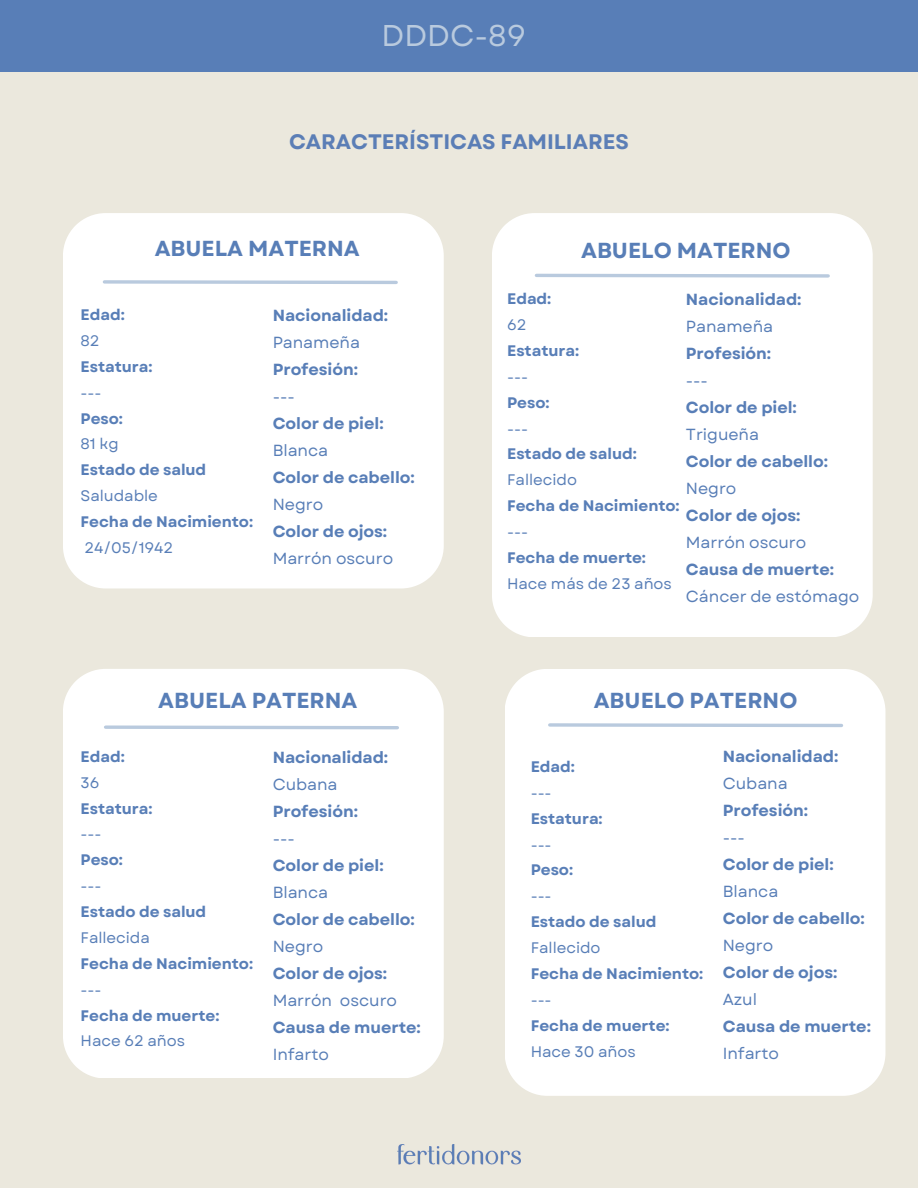
<style>
.page{position:relative;width:918px;height:1188px;background:#ebe8dd}
.page>*{position:absolute;margin:0;border:0;box-sizing:border-box;transform-origin:0 0}
.t1{font:30px "Garet";color:#b9cade}
.t2{font:700 21.75px "Garet";color:#587eb7}
.t3{font:700 21px "Garet";letter-spacing:-.005em;color:#5b7eb6}
.t4{font:700 16.05px "Garet";letter-spacing:-.005em;color:#587eb7}
.t5{font:16.05px "Garet";letter-spacing:-.005em;color:#587eb7}
.t6{font:700 15.3px "Garet";letter-spacing:-.005em;color:#587eb7}
.t7{font:15.3px "Garet";letter-spacing:-.005em;color:#587eb7}
</style>
<div class="page">
<div style="left:0;top:0;width:918px;height:72px;background:#587eb7"></div>
<img style="left:397px;top:1145px;width:124px;height:20px">
<div style="left:63px;top:213px;width:381px;height:375px;background:#fff"></div>
<svg style="left:101px;top:279px;width:299px;height:7px;background:#dde5ef"></svg>
<div style="left:492px;top:213px;width:381px;height:424px;background:#fff"></div>
<svg style="left:533px;top:272px;width:299px;height:7px;background:#dde5ef"></svg>
<div style="left:63px;top:669px;width:381px;height:409px;background:#fff"></div>
<svg style="left:102px;top:724px;width:299px;height:7px;background:#dde5ef"></svg>
<div style="left:505px;top:669px;width:380px;height:427px;background:#fff"></div>
<svg style="left:546px;top:722px;width:299px;height:7px;background:#dde5ef"></svg>
<h2 class="t1" style="left:382px;top:13px;width:146px">DDDC-89</h2>
<h2 class="t3" style="left:289px;top:126px;width:341px">CARACTERÍSTICAS FAMILIARES</h2>
<p class="t2" style="left:155px;top:233px;width:207px">ABUELA MATERNA</p>
<p class="t6" style="left:81px;top:304px;width:46px">Edad:</p>
<p class="t7" style="left:81px;top:330px;width:21px">82</p>
<p class="t6" style="left:81px;top:355px;width:73px">Estatura:</p>
<p class="t7" style="left:81px;top:381px;width:22px">---</p>
<p class="t6" style="left:81px;top:407px;width:44px">Peso:</p>
<p class="t7" style="left:81px;top:433px;width:40px">81 kg</p>
<p class="t6" style="left:81px;top:459px;width:127px">Estado de salud</p>
<p class="t7" style="left:81px;top:485px;width:79px">Saludable</p>
<p class="t6" style="left:81px;top:511px;width:174px">Fecha de Nacimiento:</p>
<h2 class="t7" style="left:84px;top:537px;width:90px">24/05/1942</h2>
<p class="t4" style="left:273px;top:304px;width:117px">Nacionalidad:</p>
<p class="t5" style="left:273px;top:331px;width:89px">Panameña</p>
<p class="t4" style="left:273px;top:358px;width:87px">Profesión:</p>
<p class="t5" style="left:273px;top:385px;width:24px">---</p>
<p class="t4" style="left:273px;top:412px;width:112px">Color de piel:</p>
<p class="t5" style="left:273px;top:439px;width:57px">Blanca</p>
<p class="t4" style="left:273px;top:466px;width:144px">Color de cabello:</p>
<p class="t5" style="left:273px;top:493px;width:52px">Negro</p>
<p class="t4" style="left:273px;top:520px;width:116px">Color de ojos:</p>
<p class="t5" style="left:273px;top:547px;width:122px">Marrón oscuro</p>
<p class="t2" style="left:158px;top:685px;width:201px">ABUELA PATERNA</p>
<p class="t6" style="left:81px;top:745px;width:46px">Edad:</p>
<p class="t7" style="left:81px;top:771px;width:20px">36</p>
<p class="t6" style="left:81px;top:797px;width:73px">Estatura:</p>
<p class="t7" style="left:81px;top:823px;width:22px">---</p>
<p class="t6" style="left:81px;top:849px;width:44px">Peso:</p>
<p class="t7" style="left:81px;top:875px;width:22px">---</p>
<p class="t6" style="left:81px;top:901px;width:127px">Estado de salud</p>
<p class="t7" style="left:81px;top:927px;width:71px">Fallecida</p>
<p class="t6" style="left:81px;top:952px;width:174px">Fecha de Nacimiento:</p>
<p class="t7" style="left:81px;top:978px;width:22px">---</p>
<p class="t6" style="left:81px;top:1004px;width:140px">Fecha de muerte:</p>
<h2 class="t7" style="left:81px;top:1030px;width:106px">Hace 62 años</h2>
<p class="t4" style="left:273px;top:746px;width:117px">Nacionalidad:</p>
<p class="t5" style="left:273px;top:773px;width:66px">Cubana</p>
<p class="t4" style="left:273px;top:800px;width:87px">Profesión:</p>
<p class="t5" style="left:273px;top:827px;width:24px">---</p>
<p class="t4" style="left:273px;top:854px;width:112px">Color de piel:</p>
<p class="t5" style="left:273px;top:881px;width:57px">Blanca</p>
<p class="t4" style="left:273px;top:908px;width:144px">Color de cabello:</p>
<p class="t5" style="left:273px;top:935px;width:52px">Negro</p>
<p class="t4" style="left:273px;top:962px;width:116px">Color de ojos:</p>
<p class="t5" style="left:273px;top:989px;width:126px">Marrón oscuro</p>
<p class="t4" style="left:273px;top:1016px;width:150px">Causa de muerte:</p>
<p class="t5" style="left:273px;top:1043px;width:58px">Infarto</p>
<p class="t2" style="left:581px;top:235px;width:211px">ABUELO MATERNO</p>
<p class="t4" style="left:686px;top:288px;width:117px">Nacionalidad:</p>
<p class="t5" style="left:686px;top:315px;width:89px">Panameña</p>
<p class="t4" style="left:686px;top:342px;width:87px">Profesión:</p>
<p class="t5" style="left:686px;top:369px;width:24px">---</p>
<p class="t4" style="left:686px;top:396px;width:112px">Color de piel:</p>
<p class="t5" style="left:686px;top:423px;width:75px">Trigueña</p>
<p class="t4" style="left:686px;top:450px;width:144px">Color de cabello:</p>
<p class="t5" style="left:686px;top:477px;width:52px">Negro</p>
<p class="t4" style="left:686px;top:504px;width:116px">Color de ojos:</p>
<p class="t5" style="left:686px;top:531px;width:122px">Marrón oscuro</p>
<p class="t4" style="left:686px;top:558px;width:150px">Causa de muerte:</p>
<p class="t5" style="left:686px;top:585px;width:175px">Cáncer de estómago</p>
<p class="t6" style="left:507px;top:288px;width:46px">Edad:</p>
<p class="t7" style="left:507px;top:314px;width:21px">62</p>
<p class="t6" style="left:507px;top:340px;width:73px">Estatura:</p>
<p class="t7" style="left:507px;top:365px;width:22px">---</p>
<p class="t6" style="left:507px;top:391px;width:44px">Peso:</p>
<p class="t7" style="left:507px;top:417px;width:22px">---</p>
<p class="t6" style="left:507px;top:443px;width:131px">Estado de salud:</p>
<p class="t7" style="left:507px;top:469px;width:71px">Fallecido</p>
<p class="t6" style="left:507px;top:495px;width:174px">Fecha de Nacimiento:</p>
<p class="t7" style="left:507px;top:521px;width:22px">---</p>
<p class="t6" style="left:507px;top:547px;width:140px">Fecha de muerte:</p>
<h2 class="t7" style="left:507px;top:572px;width:166px">Hace más de 23 años</h2>
<p class="t2" style="left:594px;top:685px;width:205px">ABUELO PATERNO</p>
<p class="t6" style="left:531px;top:756px;width:46px">Edad:</p>
<p class="t7" style="left:531px;top:781px;width:22px">---</p>
<p class="t6" style="left:531px;top:807px;width:73px">Estatura:</p>
<p class="t7" style="left:531px;top:833px;width:22px">---</p>
<p class="t6" style="left:531px;top:859px;width:44px">Peso:</p>
<p class="t7" style="left:531px;top:885px;width:22px">---</p>
<p class="t6" style="left:531px;top:911px;width:127px">Estado de salud</p>
<p class="t7" style="left:531px;top:937px;width:71px">Fallecido</p>
<p class="t6" style="left:531px;top:963px;width:174px">Fecha de Nacimiento:</p>
<p class="t7" style="left:531px;top:988px;width:22px">---</p>
<p class="t6" style="left:531px;top:1014px;width:140px">Fecha de muerte:</p>
<p class="t7" style="left:531px;top:1040px;width:106px">Hace 30 años</p>
<p class="t4" style="left:723px;top:745px;width:117px">Nacionalidad:</p>
<p class="t5" style="left:723px;top:772px;width:66px">Cubana</p>
<p class="t4" style="left:723px;top:799px;width:87px">Profesión:</p>
<p class="t5" style="left:723px;top:826px;width:24px">---</p>
<p class="t4" style="left:723px;top:853px;width:112px">Color de piel:</p>
<p class="t5" style="left:723px;top:880px;width:57px">Blanca</p>
<p class="t4" style="left:723px;top:907px;width:144px">Color de cabello:</p>
<p class="t5" style="left:723px;top:934px;width:52px">Negro</p>
<p class="t4" style="left:723px;top:961px;width:116px">Color de ojos:</p>
<p class="t5" style="left:723px;top:988px;width:36px">Azul</p>
<p class="t4" style="left:723px;top:1015px;width:150px">Causa de muerte:</p>
<p class="t5" style="left:723px;top:1042px;width:58px">Infarto</p>
</div>
